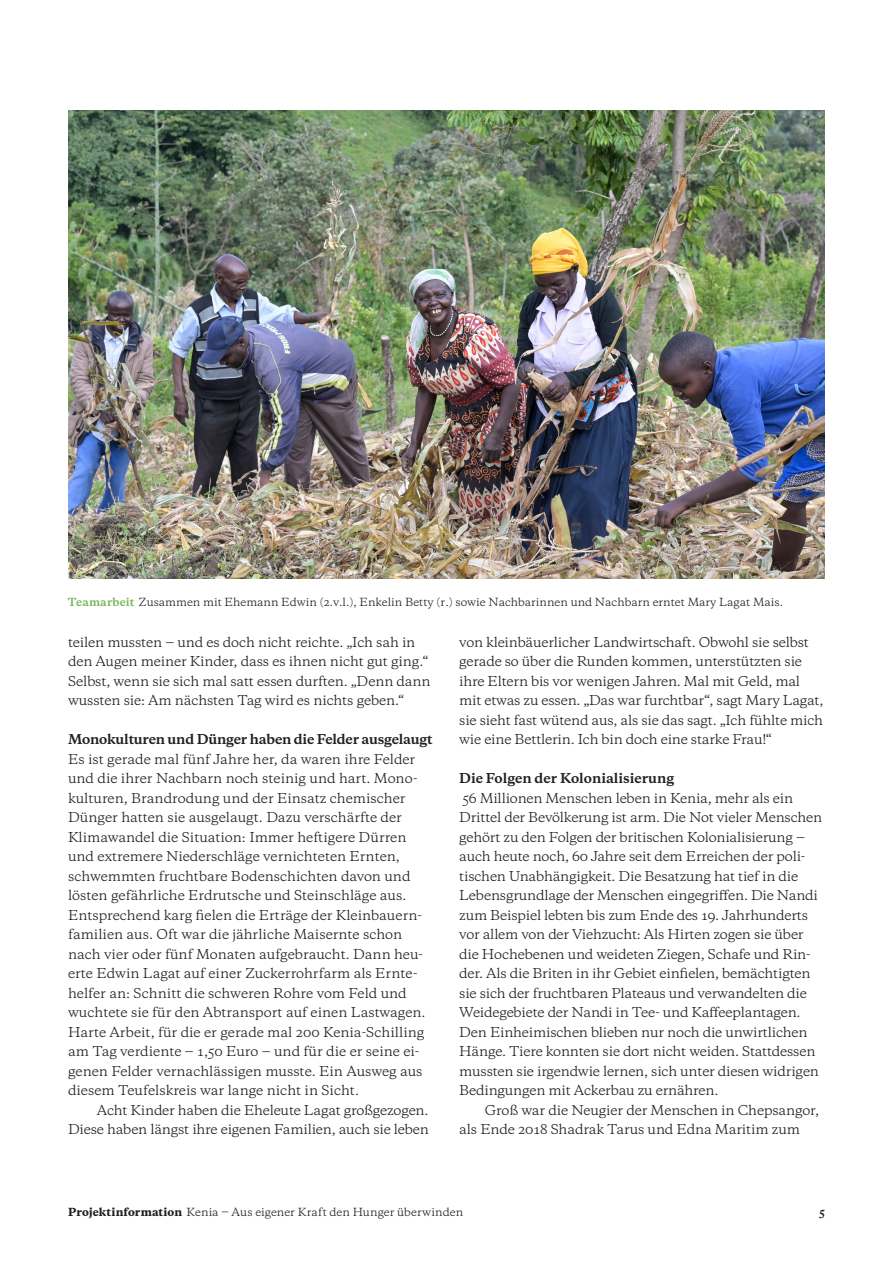
<style>
.page{position:relative;width:893px;height:1263px;background:#fff}
.page>*{position:absolute;margin:0;border:0;box-sizing:border-box;transform-origin:0 0}
.Projektinfo_Fließtext_8_5pt_ZAB_13_pt{font:12.75px/19.5px "Galaxie Copernicus";letter-spacing:-.015em;color:#231f20}
.Projektinfo_Fließtext_8_5pt_ZAB_13_pt_mi{font:12.75px/19.5px "Galaxie Copernicus";letter-spacing:-.015em;color:#231f20}
.Projektinfo_Fließtext_8_5pt_ZAB_13_pt-2{font:700 12.75px "Galaxie Copernicus";letter-spacing:-.015em;color:#231f20}
.Projektinfo_Bildunterschrift__7pt_ZAB_12{font:10.5px "Galaxie Copernicus";color:#231f20}
.t1{font:700 10.5px "Galaxie Copernicus";color:#231f20}
.s1{font-weight:700;color:#7ab55b}
.s2{font-weight:800}
</style>
<div class="page">
<img style="left:68px;top:111px;width:757px;height:467px">
<p class="Projektinfo_Bildunterschrift__7pt_ZAB_12" style="left:68px;top:595px;width:717px"><span class="s1">Teamarbeit</span> Zusammen mit Ehemann Edwin (2.v.l.), Enkelin Betty (r.) sowie Nachbarinnen und Nachbarn erntet Mary Lagat Mais.</p>
<p class="Projektinfo_Fließtext_8_5pt_ZAB_13_pt_mi" style="left:68px;top:632px;width:364px">teilen mussten ‒ und es doch nicht reichte. „Ich sah in den Augen meiner Kinder, dass es ihnen nicht gut ging.“ Selbst, wenn sie sich mal satt essen durften. „Denn dann wussten sie: Am nächsten Tag wird es nichts geben.“</p>
<p class="Projektinfo_Fließtext_8_5pt_ZAB_13_pt-2" style="left:68px;top:731px;width:366px">Monokulturen und Dünger haben die Felder ausgelaugt</p>
<p class="Projektinfo_Fließtext_8_5pt_ZAB_13_pt" style="left:68px;top:749px;width:359px">Es ist gerade mal fünf Jahre her, da waren ihre Felder und die ihrer Nachbarn noch steinig und hart. Mono&shy;kulturen, Brandrodung und der Einsatz chemischer Dünger hatten sie ausgelaugt. Dazu verschärfte der Klimawandel die Situation: Immer heftigere Dürren und extremere Niederschläge vernichteten Ernten, schwemmten fruchtbare Bodenschichten davon und lösten gefährliche Erdrutsche und Steinschläge aus.<br>Entsprechend karg fielen die Erträge der Kleinbauern&shy;familien aus. Oft war die jährliche Maisernte schon nach vier oder fünf Monaten aufgebraucht. Dann heu&shy;erte Edwin Lagat auf einer Zuckerrohrfarm als Ernte&shy;helfer an: Schnitt die schweren Rohre vom Feld und wuchtete sie für den Abtransport auf einen Lastwagen.<br>Harte Arbeit, für die er gerade mal 200 Kenia-Schilling am Tag verdiente ‒ 1,50 Euro ‒ und für die er seine ei&shy;genen Felder vernachlässigen musste. Ein Ausweg aus diesem Teufelskreis war lange nicht in Sicht.</p>
<p class="Projektinfo_Fließtext_8_5pt_ZAB_13_pt_mi" style="left:68px;top:1100px;width:362px;text-align:right">Acht Kinder haben die Eheleute Lagat großgezogen.<br>Diese haben längst ihre eigenen Familien, auch sie leben</p>
<p class="Projektinfo_Fließtext_8_5pt_ZAB_13_pt_mi" style="left:459px;top:632px;width:366px">von kleinbäuerlicher Landwirtschaft. Obwohl sie selbst gerade so über die Runden kommen, unterstützten sie ihre Eltern bis vor wenigen Jahren. Mal mit Geld, mal mit etwas zu essen. „Das war furchtbar“, sagt Mary Lagat, sie sieht fast wütend aus, als sie das sagt. „Ich fühlte mich wie eine Bettlerin. Ich bin doch eine starke Frau!“</p>
<p class="Projektinfo_Fließtext_8_5pt_ZAB_13_pt-2" style="left:459px;top:770px;width:216px">Die Folgen der Kolonialisierung</p>
<p class="Projektinfo_Fließtext_8_5pt_ZAB_13_pt" style="left:459px;top:788px;width:364px">56 Millionen Menschen leben in Kenia, mehr als ein Drittel der Bevölkerung ist arm. Die Not vieler Menschen gehört zu den Folgen der britischen Kolonialisierung ‒ auch heute noch, 60 Jahre seit dem Erreichen der poli&shy;tischen Unabhängigkeit. Die Besatzung hat tief in die Lebensgrundlage der Menschen eingegriffen. Die Nandi zum Beispiel lebten bis zum Ende des 19. Jahrhunderts vor allem von der Viehzucht: Als Hirten zogen sie über die Hochebenen und weideten Ziegen, Schafe und Rin&shy;der. Als die Briten in ihr Gebiet einfielen, bemächtigten sie sich der fruchtbaren Plateaus und verwandelten die Weidegebiete der Nandi in Tee- und Kaffeeplantagen.<br>Den Einheimischen blieben nur noch die unwirtlichen Hänge. Tiere konnten sie dort nicht weiden. Stattdessen mussten sie irgendwie lernen, sich unter diesen widrigen Bedingungen mit Ackerbau zu ernähren.</p>
<p class="Projektinfo_Fließtext_8_5pt_ZAB_13_pt_mi" style="left:459px;top:1100px;width:361px;text-indent:26px">Groß war die Neugier der Menschen in Chepsangor, als Ende 2018 Shadrak Tarus und Edna Maritim zum</p>
<p class="Projektinfo_Bildunterschrift__7pt_ZAB_12" style="left:68px;top:1205px;width:397px"><span class="s2">Projektinformation</span> Kenia ‒ Aus eigener Kraft den Hunger überwinden</p>
<p class="t1" style="left:819px;top:1205px;width:7px">5</p>
</div>
